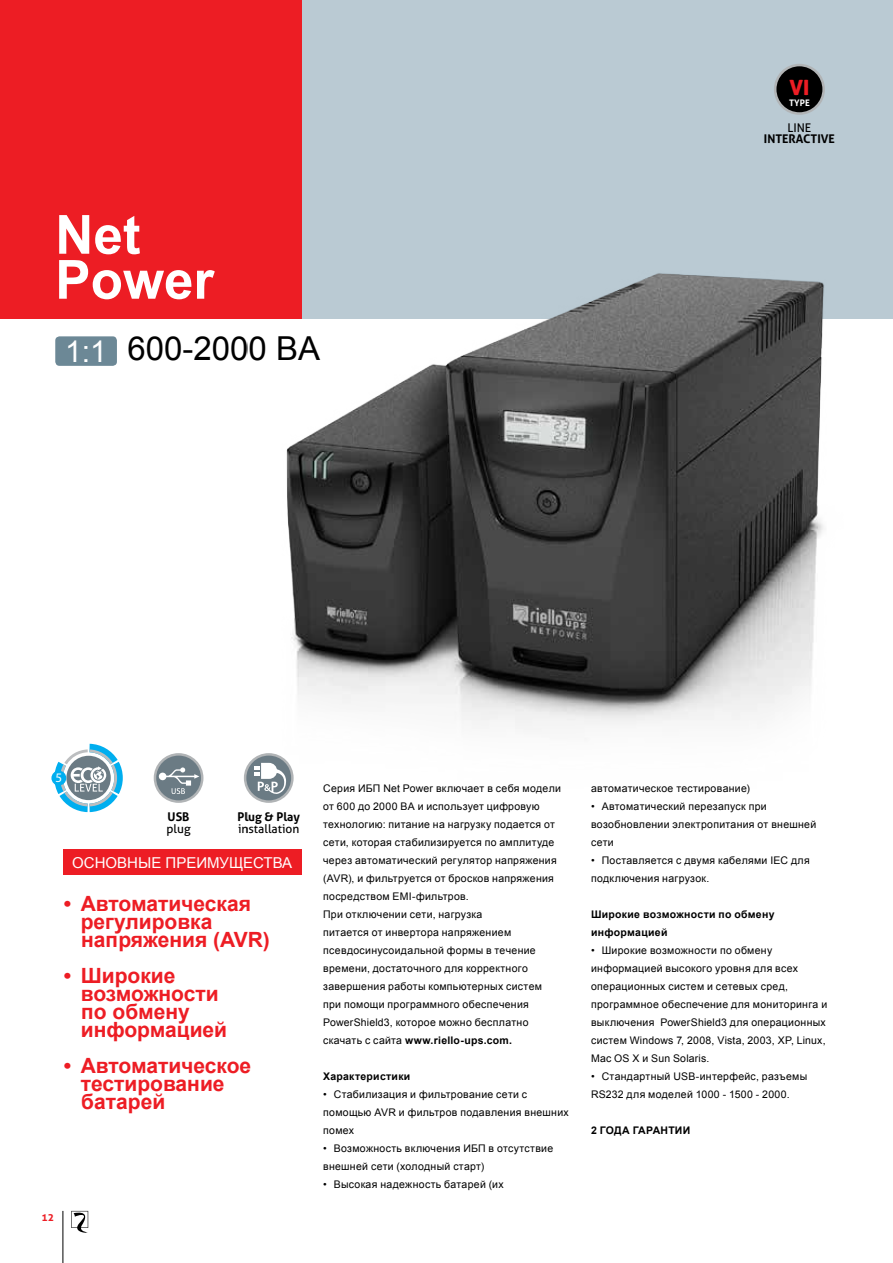
<style>
.page{position:relative;width:893px;height:1263px;background:#fff}
.page>*{position:absolute;margin:0;border:0;box-sizing:border-box;transform-origin:0 0}
.t1{font:700 54px/45px "Arial";color:#fff}
.t2{font:33px "Arial";color:#000}
.t3{font:700 21px/18px "Arial";color:#ed1d24}
.t4{font:21px "Aller Display";color:#ed1d24}
.t5{font:15px "Arial";color:#fff}
.t6{font:13.05px "Myriad Pro";color:#fff}
.t7{font:700 12px "Aller";color:#000}
.t8{font:12px "Aller";color:#000}
.t9{font:10.5px/18px "Arial";letter-spacing:.03em;color:#000}
.t10{font:700 10.5px/18px "Arial";letter-spacing:.025em;color:#000}
.t11{font:700 10.5px "Aller";color:#ed1d24}
.t12{font:700 9px "Aller";color:#fff}
.s1{font-size:30px;color:#fff}
.s2{font-weight:700}
</style>
<div class="page">
<div style="left:0;top:0;width:893px;height:319px;background:#bacad3"></div>
<div style="left:0;top:0;width:302px;height:319px;background:#ed1d24"></div>
<svg style="left:774px;top:64px;width:51px;height:51px"></svg>
<div style="left:776px;top:66px;width:46px;height:46px;background:#000;border-radius:50%"></div>
<div style="left:55px;top:336px;width:62px;height:30px;background:#6c8896;border-radius:4px"></div>
<svg style="left:154px;top:753px;width:49px;height:50px"></svg>
<div style="left:156px;top:756px;width:45px;height:44px;background:#6b7b84;border-radius:50%"></div>
<svg style="left:159px;top:767px;width:40px;height:27px"></svg>
<svg style="left:54px;top:744px;width:69px;height:68px"></svg>
<div style="left:51px;top:771px;width:15px;height:14px;background:#00aeef;border-radius:50%"></div>
<img style="left:247px;top:273px;width:577px;height:577px">
<img style="left:287px;top:274px;width:536px;height:416px">
<hr style="left:63px;top:1211px;width:1px;height:52px;background:#000">
<svg style="left:71px;top:1211px;width:17px;height:22px"></svg>
<div style="left:64px;top:850px;width:238px;height:25px;background:#ed1d24"></div>
<h1 class="t1" style="left:55px;top:214px;width:160px">Net<br>Power</h1>
<h2 class="t2" style="left:65px;top:327px;width:257px"><span class="s1">1:1</span> 600-2000 BA</h2>
<h3 class="t4" style="left:789px;top:74px;width:21px">VI</h3>
<p class="t12" style="left:789px;top:98px;width:22px">TYPE</p>
<p class="t8" style="left:787px;top:121px;width:25px">LINE</p>
<p class="t7" style="left:764px;top:131px;width:73px">INTERACTIVE</p>
<p class="t6" style="left:55px;top:769px;width:8px">5</p>
<p class="t7" style="left:168px;top:809px;width:23px">USB</p>
<p class="t8" style="left:166px;top:822px;width:26px">plug</p>
<p class="t7" style="left:237px;top:809px;width:64px">Plug &amp; Play</p>
<p class="t8" style="left:238px;top:822px;width:63px">installation</p>
<h3 class="t5" style="left:72px;top:853px;width:24px">Основные</h3>
<h3 class="t5" style="left:166px;top:853px;width:12px">преиму</h3>
<h3 class="t5" style="left:229px;top:853px;width:25px">щества</h3>
<h3 class="t3" style="left:81px;top:895px;width:191px;text-indent:-17px">• Автоматическая регулировка напряжения (AVR)</h3>
<h3 class="t3" style="left:81px;top:967px;width:148px;text-indent:-17px">• Широкие возможности по обмену информацией</h3>
<h3 class="t3" style="left:81px;top:1057px;width:172px;text-indent:-17px">• Автоматическое тестирование батарей</h3>
<p class="t11" style="left:42px;top:1211px;width:14px">12</p>
<p class="t9" style="left:323px;top:779px;width:239px">Серия ИБП Net Power включает в себя модели от 600 до 2000 ВА и использует цифровую технологию: питание на нагрузку подается от сети, которая стабилизируется по амплитуде через автоматический регулятор напряжения (AVR), и фильтруется от бросков напряжения посредством EMI-фильтров.<br>При отключении сети, нагрузка<br>питается от инвертора напряжением псевдосинусоидальной формы в течение времени, достаточного для корректного завершения работы компьютерных систем при помощи программного обеспечения PowerShield3, которое можно бесплатно скачать с сайта <span class="s2">www.riello-ups.com.</span></p>
<p class="t10" style="left:323px;top:1068px;width:89px">Характеристики</p>
<p class="t9" style="left:323px;top:1085px;width:247px">• Стабилизация и фильтрование сети с помощью AVR и фильтров подавления внешних помех</p>
<p class="t9" style="left:323px;top:1139px;width:232px">• Возможность включения ИБП в отсутствие внешней сети (холодный старт)</p>
<p class="t9" style="left:323px;top:1175px;width:182px">• Высокая надежность батарей (их</p>
<p class="t9" style="left:591px;top:779px;width:161px">автоматическое тестирование)</p>
<p class="t9" style="left:591px;top:797px;width:227px">• Автоматический перезапуск при возобновлении электропитания от внешней сети</p>
<p class="t9" style="left:591px;top:851px;width:220px">• Поставляется с двумя кабелями IEC для подключения нагрузок.</p>
<p class="t10" style="left:591px;top:906px;width:185px">Широкие возможности по обмену информацией</p>
<p class="t9" style="left:591px;top:941px;width:238px">• Широкие возможности по обмену информацией высокого уровня для всех операционных систем и сетевых сред, программное обеспечение для мониторинга и выключения PowerShield3 для операционных систем Windows 7, 2008, Vista, 2003, XP, Linux, Mac OS X и Sun Solaris.</p>
<p class="t9" style="left:591px;top:1067px;width:218px">• Стандартный USB-интерфейс, разъемы<br>RS232 для моделей 1000 - 1500 - 2000.</p>
<p class="t10" style="left:591px;top:1122px;width:101px">2 ГОДА ГАРАНТИИ</p>
</div>
